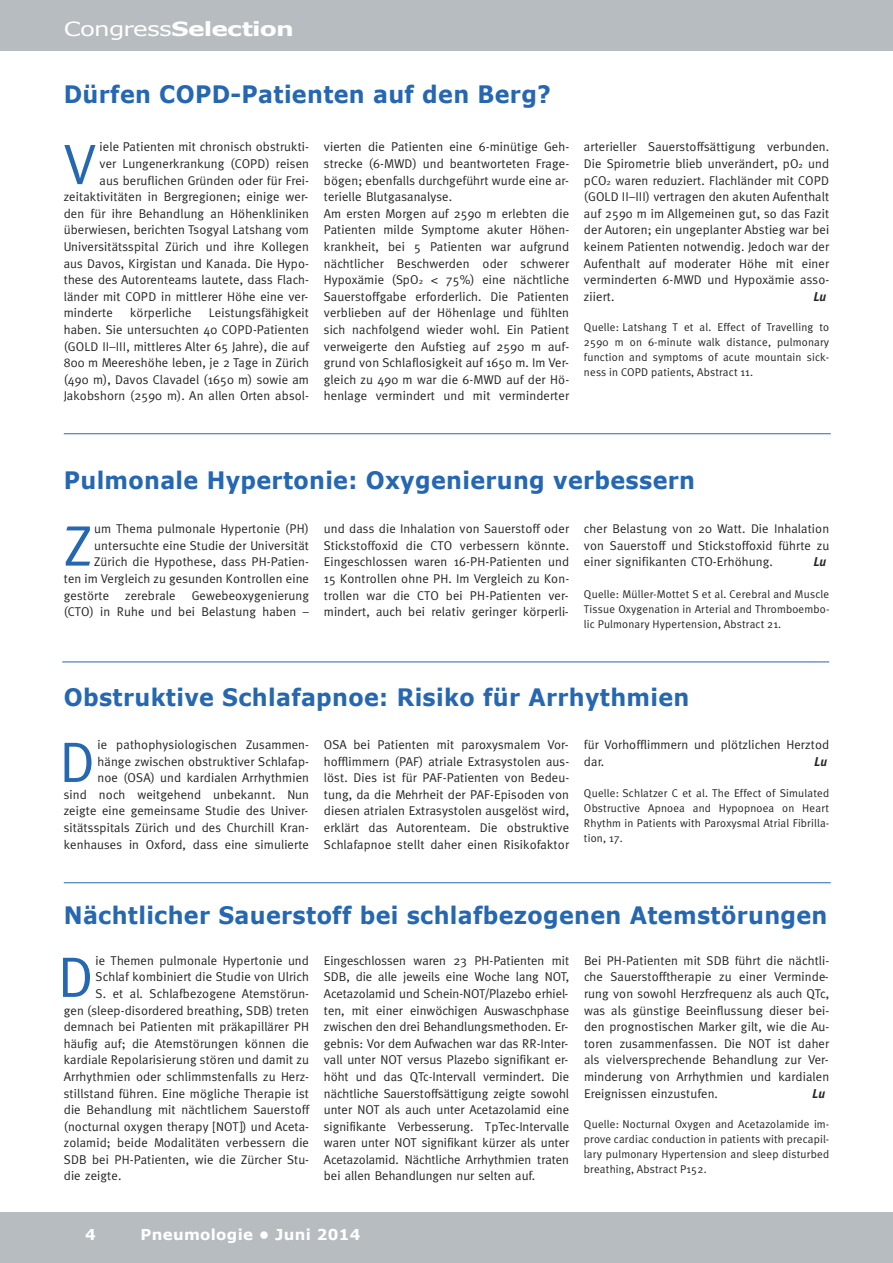
<style>
.page{position:relative;width:893px;height:1263px;background:#fff}
.page>*{position:absolute;margin:0;border:0;box-sizing:border-box;transform-origin:0 0}
.t1{font:57px "Meta Plus Normal";color:#2567b0}
.t2{font:700 24px "Verdana";letter-spacing:.015em;color:#2567b0;scale:.93 1}
.t3{font:700 19.5px "Verdana";letter-spacing:-.035em;color:#fff;scale:1.28 1}
.t4{font:700 15px "Verdana";letter-spacing:.02em;color:#fff}
.t5{font:12.75px/16.6px "Meta Plus";letter-spacing:.01em;color:#272627;text-align:justify}
.t6{font:italic 700 12.75px "Meta Plus";letter-spacing:.005em;color:#272627}
.t7{font:11.25px/15px "Meta Plus Normal";letter-spacing:.015em;color:#272627;text-align:justify}
.s1{font-weight:400}
.s2{font-size:8.1px}
.s3{font-family:"Univers"}
</style>
<div class="page">
<div style="left:0;top:0;width:893px;height:51px;background:#b6bcc0"></div>
<div style="left:0;top:1212px;width:893px;height:51px;background:#b6bcc0"></div>
<hr style="left:64px;top:433px;width:767px;height:1px;background:#2567b0">
<hr style="left:62px;top:661px;width:767px;height:1px;background:#2567b0">
<hr style="left:64px;top:882px;width:767px;height:1px;background:#2567b0">
<h3 class="t3" style="left:64px;top:17px;width:181px"><span class="s1">Congress</span>Selection</h3>
<h2 class="t2" style="left:64px;top:79px;width:525px">Dürfen COPD-Patienten auf den Berg?</h2>
<h1 class="t1" style="left:64px;top:131px;width:34px">V</h1>
<p class="t5" style="left:100px;top:139px;width:211px">iele Patienten mit chronisch obstrukti-</p>
<p class="t5" style="left:100px;top:155px;width:211px">ver Lungenerkrankung (COPD) reisen</p>
<p class="t5" style="left:100px;top:172px;width:211px">aus beruflichen Gründen oder für Frei-</p>
<p class="t5" style="left:64px;top:188px;width:246px">zeitaktivitäten in Bergregionen; einige wer-</p>
<p class="t5" style="left:64px;top:205px;width:247px">den für ihre Behandlung an Höhenkliniken</p>
<p class="t5" style="left:64px;top:222px;width:247px">überwiesen, berichten Tsogyal Latshang vom</p>
<p class="t5" style="left:64px;top:238px;width:247px">Universitätsspital Zürich und ihre Kollegen</p>
<p class="t5" style="left:64px;top:255px;width:247px">aus Davos, Kirgistan und Kanada. Die Hypo-</p>
<p class="t5" style="left:64px;top:271px;width:247px">these des Autorenteams lautete, dass Flach-</p>
<p class="t5" style="left:64px;top:288px;width:246px">länder mit COPD in mittlerer Höhe eine ver-</p>
<p class="t5" style="left:64px;top:305px;width:50px">minderte</p>
<p class="t5" style="left:130px;top:305px;width:63px">körperliche</p>
<p class="t5" style="left:324px;top:139px;width:247px;text-align:left">vierten die Patienten eine 6-minütige Geh&shy;strecke (6-MWD) und beantworteten Frage&shy;bögen; ebenfalls durchgeführt wurde eine ar&shy;terielle Blutgasanalyse.<br>Am ersten Morgen auf 2590 m erlebten die Patienten milde Symptome akuter Höhen&shy;krankheit, bei 5 Patienten war aufgrund nächtlicher Beschwerden oder schwerer Hypoxämie (SpO<span class="s2">2</span> <span class="s3">&lt;</span> 75%) eine nächtliche Sauerstoffgabe erforderlich. Die Patienten verblieben auf der Höhenlage und fühlten sich nachfolgend wieder wohl. Ein Patient verweigerte den Aufstieg auf 2590 m auf&shy;grund von Schlaflosigkeit auf 1650 m. Im Ver&shy;gleich zu 490 m war die 6-MWD auf der Hö&shy;henlage vermindert und mit verminderter</p>
<p class="t5" style="left:584px;top:139px;width:247px">arterieller Sauerstoffsättigung verbunden.<br>Die Spirometrie blieb unverändert, pO<span class="s2">2</span> und pCO<span class="s2">2</span> waren reduziert. Flachländer mit COPD (GOLD II–III) vertragen den akuten Aufenthalt auf 2590 m im Allgemeinen gut, so das Fazit der Autoren; ein ungeplanter Abstieg war bei keinem Patienten notwendig. Jedoch war der Aufenthalt auf moderater Höhe mit einer verminderten 6-MWD und Hypoxämie asso&shy;ziiert.</p>
<p class="t6" style="left:813px;top:289px;width:15px">Lu</p>
<p class="t7" style="left:584px;top:319px;width:247px">Quelle: Latshang T et al. Effect of Travelling to 2590 m on 6-minute walk distance, pulmonary function and symptoms of acute mountain sick&shy;ness in COPD patients, Abstract 11.</p>
<p class="t5" style="left:64px;top:305px;width:247px;text-indent:145px">Leistungsfähigkeit haben. Sie untersuchten 40 COPD-Patienten (GOLD II–III, mittleres Alter 65 Jahre), die auf 800 m Meereshöhe leben, je 2 Tage in Zürich (490 m), Davos Clavadel (1650 m) sowie am Jakobshorn (2590 m). An allen Orten absol-</p>
<h2 class="t2" style="left:64px;top:465px;width:680px">Pulmonale Hypertonie: Oxygenierung verbessern</h2>
<h1 class="t1" style="left:64px;top:513px;width:30px">Z</h1>
<p class="t5" style="left:94px;top:520px;width:216px">um Thema pulmonale Hypertonie (PH)</p>
<p class="t5" style="left:94px;top:537px;width:216px">untersuchte eine Studie der Universität</p>
<p class="t5" style="left:94px;top:554px;width:216px">Zürich die Hypothese, dass PH-Patien-</p>
<p class="t5" style="left:64px;top:570px;width:247px">ten im Vergleich zu gesunden Kontrollen eine</p>
<p class="t5" style="left:64px;top:587px;width:47px">gestörte</p>
<p class="t5" style="left:125px;top:587px;width:52px">zerebrale</p>
<p class="t5" style="left:324px;top:520px;width:247px">und dass die Inhalation von Sauerstoff oder Stickstoffoxid die CTO verbessern könnte.<br>Eingeschlossen waren 16-PH-Patienten und 15 Kontrollen ohne PH. Im Vergleich zu Kon&shy;trollen war die CTO bei PH-Patienten ver&shy;mindert, auch bei relativ geringer körperli-</p>
<p class="t5" style="left:584px;top:520px;width:247px">cher Belastung von 20 Watt. Die Inhalation von Sauerstoff und Stickstoffoxid führte zu einer signifikanten CTO-Erhöhung.</p>
<p class="t6" style="left:813px;top:554px;width:15px">Lu</p>
<p class="t7" style="left:584px;top:587px;width:247px">Quelle: Müller-Mottet S et al. Cerebral and Muscle Tissue Oxygenation in Arterial and Thromboembo&shy;lic Pulmonary Hypertension, Abstract 21.</p>
<p class="t5" style="left:64px;top:587px;width:247px;text-align:right">Gewebeoxygenierung<br>(CTO) in Ruhe und bei Belastung haben –</p>
<h2 class="t2" style="left:64px;top:682px;width:674px">Obstruktive Schlafapnoe: Risiko für Arrhythmien</h2>
<h1 class="t1" style="left:59px;top:729px;width:37px">D</h1>
<p class="t5" style="left:64px;top:736px;width:247px;text-align:right">ie pathophysiologischen Zusammen&shy;hänge zwischen obstruktiver Schlafap-<br>noe (OSA) und kardialen Arrhythmien<br>sind noch weitgehend unbekannt. Nun zeigte eine gemeinsame Studie des Univer&shy;sitätsspitals Zürich und des Churchill Kran&shy;kenhauses in Oxford, dass eine simulierte</p>
<p class="t5" style="left:324px;top:736px;width:247px">OSA bei Patienten mit paroxysmalem Vor&shy;hofflimmern (PAF) atriale Extrasystolen aus&shy;löst. Dies ist für PAF-Patienten von Bedeu&shy;tung, da die Mehrheit der PAF-Episoden von diesen atrialen Extrasystolen ausgelöst wird, erklärt das Autorenteam. Die obstruktive Schlafapnoe stellt daher einen Risikofaktor</p>
<p class="t5" style="left:584px;top:736px;width:247px">für Vorhofflimmern und plötzlichen Herztod dar.</p>
<p class="t6" style="left:814px;top:754px;width:15px">Lu</p>
<p class="t7" style="left:584px;top:786px;width:247px">Quelle: Schlatzer C et al. The Effect of Simulated Obstructive Apnoea and Hypopnoea on Heart Rhythm in Patients with Paroxysmal Atrial Fibrilla&shy;tion, 17.</p>
<h2 class="t2" style="left:64px;top:899px;width:823px">Nächtlicher Sauerstoff bei schlafbezogenen Atemstörungen</h2>
<h1 class="t1" style="left:58px;top:944px;width:37px">D</h1>
<p class="t5" style="left:96px;top:952px;width:215px">ie Themen pulmonale Hypertonie und</p>
<p class="t5" style="left:96px;top:968px;width:215px">Schlaf kombiniert die Studie von Ulrich</p>
<p class="t5" style="left:96px;top:985px;width:215px">S. et al. Schlafbezogene Atemstörun-</p>
<p class="t5" style="left:64px;top:1002px;width:247px">gen (sleep-disordered breathing, SDB) treten</p>
<p class="t5" style="left:64px;top:1018px;width:247px">demnach bei Patienten mit präkapillärer PH</p>
<p class="t5" style="left:64px;top:1035px;width:247px">häufig auf; die Atemstörungen können die</p>
<p class="t5" style="left:64px;top:1051px;width:247px">kardiale Repolarisierung stören und damit zu</p>
<p class="t5" style="left:64px;top:1068px;width:247px">Arrhythmien oder schlimmstenfalls zu Herz-</p>
<p class="t5" style="left:64px;top:1085px;width:247px">stillstand führen. Eine mögliche Therapie ist</p>
<p class="t5" style="left:64px;top:1101px;width:247px">die Behandlung mit nächtlichem Sauerstoff</p>
<p class="t5" style="left:64px;top:1118px;width:247px">(nocturnal oxygen therapy [NOT]) und Aceta-</p>
<p class="t5" style="left:64px;top:1134px;width:247px">zolamid; beide Modalitäten verbessern die</p>
<p class="t5" style="left:64px;top:1151px;width:247px">SDB bei PH-Patienten, wie die Zürcher Stu-</p>
<p class="t5" style="left:64px;top:1168px;width:59px">die zeigte.</p>
<p class="t5" style="left:324px;top:952px;width:247px">Eingeschlossen waren 23 PH-Patienten mit SDB, die alle jeweils eine Woche lang NOT, Acetazolamid und Schein-NOT/Plazebo erhiel&shy;ten, mit einer einwöchigen Auswaschphase zwischen den drei Behandlungsmethoden. Er&shy;gebnis: Vor dem Aufwachen war das RR-Inter&shy;vall unter NOT versus Plazebo signifikant er&shy;höht und das QTc-Intervall vermindert. Die nächtliche Sauerstoffsättigung zeigte sowohl unter NOT als auch unter Acetazolamid eine signifikante Verbesserung. TpTec-Intervalle waren unter NOT signifikant kürzer als unter Acetazolamid. Nächtliche Arrhythmien traten bei allen Behandlungen nur selten auf.</p>
<p class="t5" style="left:584px;top:952px;width:247px">Bei PH-Patienten mit SDB führt die nächtli&shy;che Sauerstofftherapie zu einer Verminde&shy;rung von sowohl Herzfrequenz als auch QTc, was als günstige Beeinflussung dieser bei&shy;den prognostischen Marker gilt, wie die Au&shy;toren zusammenfassen. Die NOT ist daher als vielversprechende Behandlung zur Ver&shy;minderung von Arrhythmien und kardialen Ereignissen einzustufen.</p>
<p class="t6" style="left:812px;top:1086px;width:15px">Lu</p>
<p class="t7" style="left:584px;top:1116px;width:247px">Quelle: Nocturnal Oxygen and Acetazolamide im&shy;prove cardiac conduction in patients with precapil&shy;lary pulmonary Hypertension and sleep disturbed breathing, Abstract P152.</p>
<p class="t4" style="left:85px;top:1225px;width:12px">4</p>
<p class="t4" style="left:140px;top:1225px;width:222px">Pneumologie • Juni 2014</p>
</div>
